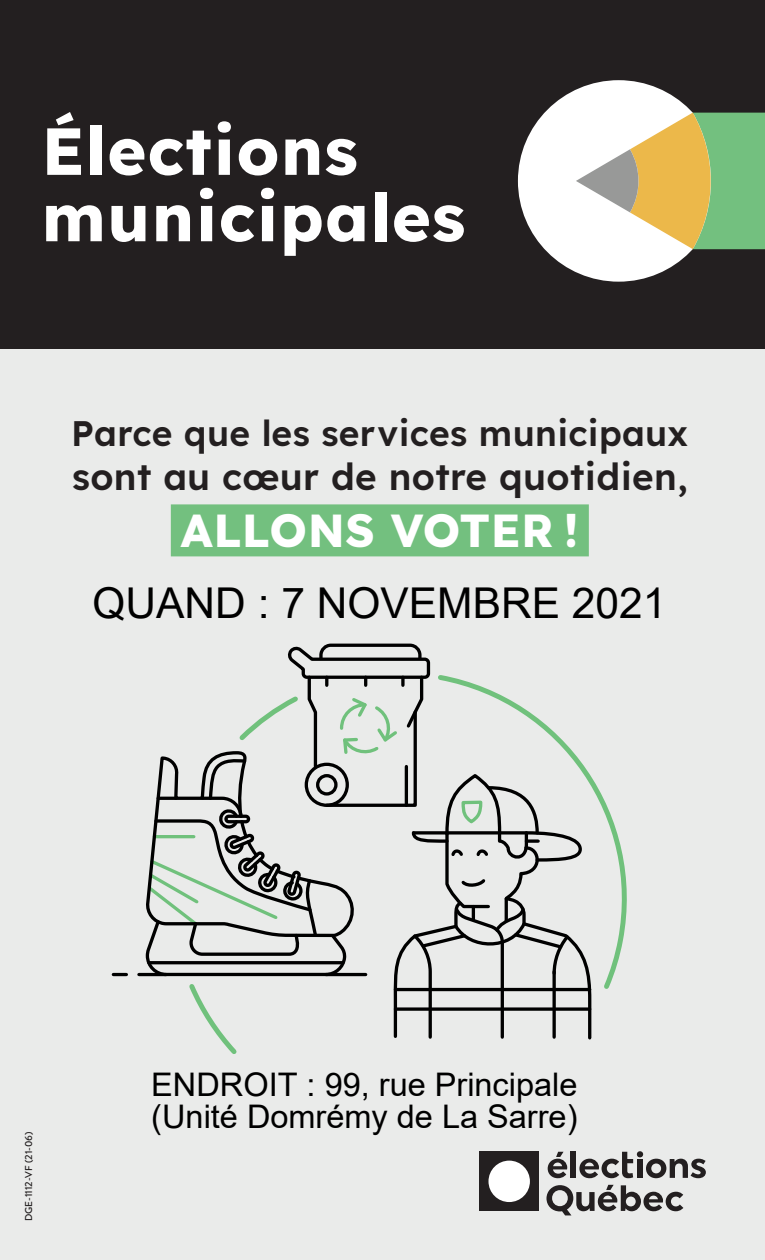
<style>
.page{position:relative;width:765px;height:1260px;background:#eaebea}
.page>*{position:absolute;margin:0;border:0;box-sizing:border-box;transform-origin:0 0}
.t1{font:700 66.38px/66.4px "Lexend";letter-spacing:.02em;color:#fff}
.t2{font:700 46.12px "Lexend";letter-spacing:.01em;color:#fff}
.t3{font:42.5px "Arial";color:#000}
.t4{font:600 36.75px "Lexend";letter-spacing:.01em;color:#231f20}
.t5{font:600 35.38px "Lexend";letter-spacing:.01em;color:#231f20}
.t6{font:32.5px/32.5px "Arial";color:#000}
.t7{font:500 10px "Brandon Text";color:#231f20}
</style>
<div class="page">
<div style="left:0;top:0;width:765px;height:349px;background:#231f20"></div>
<svg style="left:593px;top:780px;width:34px;height:209px"></svg>
<svg style="left:144px;top:643px;width:449px;height:411px"></svg>
<hr style="left:326px;top:973px;width:40px;height:3px;background:#000">
<hr style="left:139px;top:973px;width:27px;height:3px;background:#000">
<svg style="left:113px;top:973px;width:13px;height:3px"></svg>
<div style="left:518px;top:80px;width:201px;height:202px;background:#fff;border-radius:50%"></div>
<svg style="left:576px;top:113px;width:189px;height:136px"></svg>
<div style="left:480px;top:1152px;width:59px;height:59px;background:#231f20"></div>
<div style="left:571px;top:1152px;width:5px;height:26px;background:#231f20"></div>
<svg style="left:579px;top:1151px;width:127px;height:27px"></svg>
<svg style="left:548px;top:1152px;width:19px;height:26px"></svg>
<svg style="left:546px;top:1185px;width:137px;height:30px"></svg>
<div style="left:489px;top:1161px;width:41px;height:41px;background:#fff;border-radius:50%"></div>
<div style="left:171px;top:504px;width:418px;height:52px;background:#73c07f"></div>
<h1 class="t1" style="left:42px;top:113px;width:425px">Élections municipales</h1>
<p class="t5" style="left:71px;top:406px;width:619px">Parce que les services municipaux</p>
<p class="t4" style="left:72px;top:449px;width:617px">sont au cœur de notre quotidien,</p>
<h2 class="t2" style="left:181px;top:494px;width:399px">ALLONS VOTER !</h2>
<h3 class="t3" style="left:93px;top:574px;width:575px">QUAND : 7 NOVEMBRE 2021</h3>
<p class="t7" style="left:22px;top:1221px;width:91px;rotate:-90deg">DGE-1112-VF (21-06)</p>
<p class="t6" style="left:151px;top:1068px;width:428px">ENDROIT : 99, rue Principale (Unité Domrémy de La Sarre)</p>
</div>
